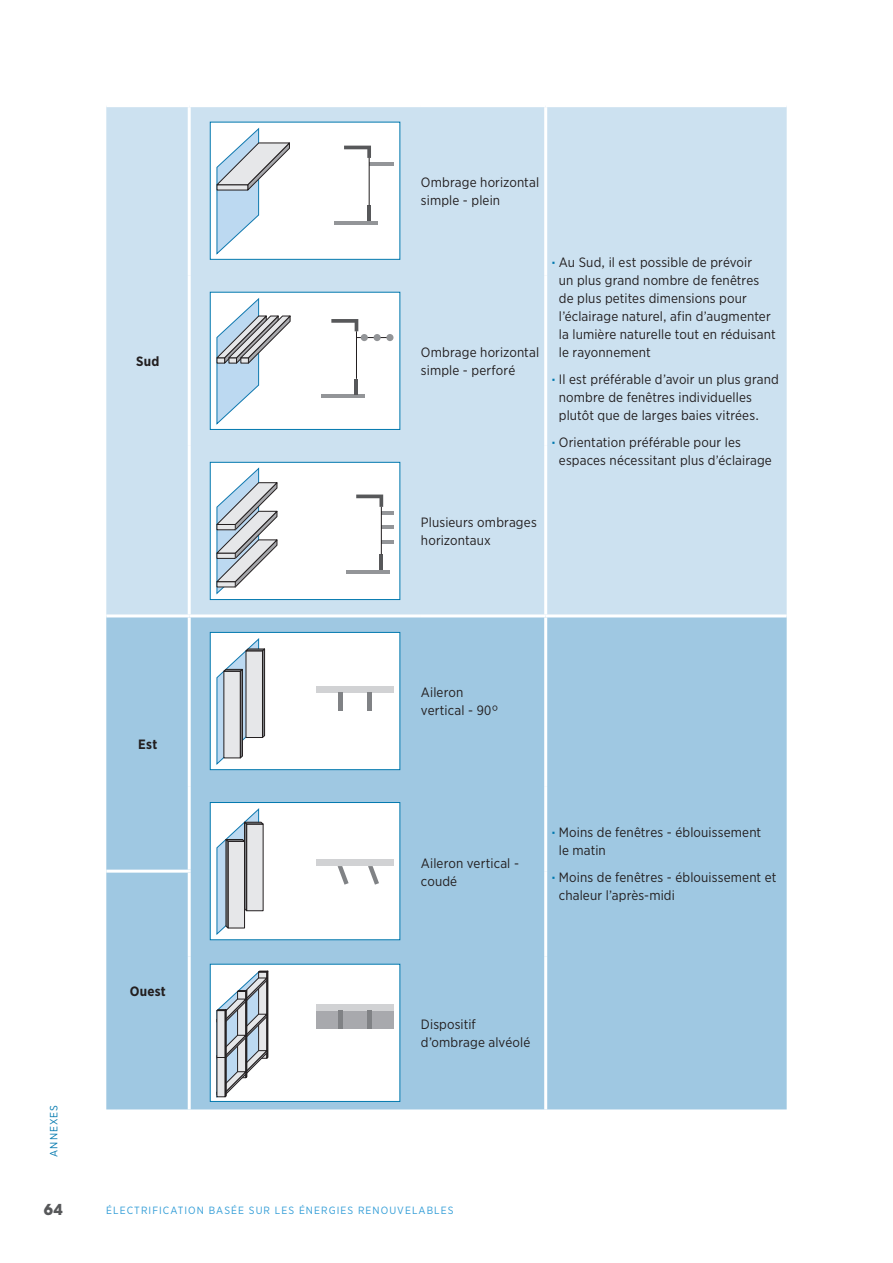
<style>
.page{position:relative;width:893px;height:1263px;background:#fff}
.page>*{position:absolute;margin:0;border:0;box-sizing:border-box;transform-origin:0 0}
.t1{font:700 15px "ITC Avant Garde Std";color:#57585a}
.Tables_Text{font:13.5px/18px "Gotham Narrow";letter-spacing:.01em;color:#231f20}
.Tables_Text-2{font:700 13.5px "Gotham Narrow";letter-spacing:.015em;color:#231f20}
.t2{font:10.5px "Gotham Narrow";letter-spacing:.1em;color:#329dd7}
.t3{font:10.5px "Gotham Narrow";letter-spacing:.1em;color:#0078ae}
.s1{font-weight:700;color:#0078ae}
</style>
<div class="page">
<div style="left:106px;top:107px;width:681px;height:507px;background:#cce1f0"></div>
<div style="left:106px;top:617px;width:681px;height:492px;background:#9fc8e2"></div>
<hr style="left:188px;top:107px;width:3px;height:169px;background:#fff">
<hr style="left:188px;top:276px;width:3px;height:170px;background:#fff">
<hr style="left:188px;top:446px;width:3px;height:168px;background:#fff">
<hr style="left:544px;top:107px;width:3px;height:169px;background:#fff">
<hr style="left:544px;top:276px;width:3px;height:170px;background:#fff">
<hr style="left:544px;top:446px;width:3px;height:168px;background:#fff">
<hr style="left:188px;top:617px;width:3px;height:169px;background:#fff">
<hr style="left:106px;top:870px;width:85px;height:3px;background:#fff">
<hr style="left:188px;top:956px;width:3px;height:153px;background:#fff">
<hr style="left:188px;top:786px;width:3px;height:84px;background:#fff">
<hr style="left:188px;top:873px;width:3px;height:83px;background:#fff">
<hr style="left:544px;top:617px;width:3px;height:169px;background:#fff">
<hr style="left:544px;top:786px;width:3px;height:85px;background:#fff">
<hr style="left:544px;top:871px;width:3px;height:85px;background:#fff">
<hr style="left:544px;top:956px;width:3px;height:153px;background:#fff">
<div style="left:210px;top:122px;width:190px;height:137px;background:#fff"></div>
<hr style="left:369px;top:162px;width:24px;height:4px;background:#939598">
<hr style="left:334px;top:221px;width:44px;height:3px;background:#939598">
<svg style="left:344px;top:146px;width:27px;height:12px"></svg>
<hr style="left:367px;top:205px;width:4px;height:16px;background:#57585a">
<hr style="left:369px;top:158px;width:1px;height:47px;background:#231f20">
<svg style="left:216px;top:128px;width:74px;height:127px"></svg>
<div style="left:210px;top:292px;width:190px;height:137px;background:#fff"></div>
<hr style="left:321px;top:394px;width:44px;height:4px;background:#939598">
<svg style="left:331px;top:319px;width:27px;height:12px"></svg>
<hr style="left:355px;top:379px;width:3px;height:15px;background:#57585a">
<hr style="left:356px;top:331px;width:1px;height:48px;background:#231f20">
<hr style="left:356px;top:337px;width:34px;height:1px;background:#231f20">
<svg style="left:216px;top:298px;width:75px;height:127px"></svg>
<div style="left:361px;top:334px;width:7px;height:7px;background:#939598;border-radius:50%"></div>
<div style="left:374px;top:334px;width:7px;height:7px;background:#939598;border-radius:50%"></div>
<div style="left:386px;top:334px;width:7px;height:7px;background:#939598;border-radius:50%"></div>
<div style="left:210px;top:462px;width:190px;height:137px;background:#fff"></div>
<hr style="left:381px;top:511px;width:12px;height:4px;background:#939598">
<hr style="left:381px;top:525px;width:12px;height:4px;background:#939598">
<svg style="left:382px;top:540px;width:11px;height:3px"></svg>
<hr style="left:346px;top:570px;width:44px;height:3px;background:#939598">
<svg style="left:356px;top:494px;width:27px;height:13px"></svg>
<hr style="left:379px;top:554px;width:4px;height:16px;background:#57585a">
<hr style="left:381px;top:507px;width:1px;height:47px;background:#231f20">
<svg style="left:216px;top:467px;width:62px;height:128px"></svg>
<div style="left:210px;top:462px;width:190px;height:138px;border:1px solid #0078ae"></div>
<div style="left:210px;top:632px;width:190px;height:138px;background:#fff"></div>
<div style="left:316px;top:686px;width:77px;height:6px;background:#d1d2d4"></div>
<hr style="left:338px;top:692px;width:4px;height:19px;background:#808285">
<div style="left:367px;top:692px;width:5px;height:19px;background:#808285"></div>
<svg style="left:216px;top:638px;width:49px;height:127px"></svg>
<div style="left:210px;top:632px;width:190px;height:138px;border:1px solid #0078ae"></div>
<div style="left:210px;top:802px;width:190px;height:138px;background:#fff"></div>
<div style="left:316px;top:860px;width:77px;height:6px;background:#d1d2d4"></div>
<svg style="left:368px;top:866px;width:11px;height:19px"></svg>
<svg style="left:338px;top:866px;width:11px;height:19px"></svg>
<svg style="left:216px;top:808px;width:48px;height:127px"></svg>
<div style="left:210px;top:964px;width:190px;height:137px;background:#fff"></div>
<div style="left:316px;top:1004px;width:77px;height:24px;background:#a8a9ad"></div>
<div style="left:316px;top:1004px;width:77px;height:6px;background:#d1d2d4"></div>
<hr style="left:338px;top:1010px;width:4px;height:18px;background:#808285">
<div style="left:367px;top:1010px;width:5px;height:18px;background:#808285"></div>
<svg style="left:216px;top:970px;width:52px;height:128px"></svg>
<p class="Tables_Text-2" style="left:136px;top:353px;width:25px">Sud</p>
<p class="Tables_Text" style="left:421px;top:173px;width:120px">Ombrage horizontal simple - plein</p>
<p class="Tables_Text" style="left:421px;top:343px;width:120px">Ombrage horizontal simple - perforé</p>
<p class="Tables_Text" style="left:559px;top:253px;width:218px;text-indent:-7px"><span class="s1">·</span> Au Sud, il est possible de prévoir<br>un plus grand nombre de fenêtres de plus petites dimensions pour l’éclairage naturel, afin d’augmenter la lumière naturelle tout en réduisant le rayonnement</p>
<p class="Tables_Text" style="left:559px;top:370px;width:222px;text-indent:-7px"><span class="s1">·</span> Il est préférable d’avoir un plus grand nombre de fenêtres individuelles plutôt que de larges baies vitrées.</p>
<p class="Tables_Text" style="left:559px;top:433px;width:214px;text-indent:-7px"><span class="s1">·</span> Orientation préférable pour les espaces nécessitant plus d’éclairage</p>
<p class="Tables_Text" style="left:421px;top:513px;width:117px">Plusieurs ombrages horizontaux</p>
<p class="Tables_Text-2" style="left:138px;top:735px;width:21px">Est</p>
<p class="Tables_Text" style="left:421px;top:683px;width:79px">Aileron vertical - 90°</p>
<p class="Tables_Text" style="left:421px;top:853px;width:100px">Aileron vertical - coudé</p>
<p class="Tables_Text" style="left:559px;top:823px;width:204px;text-indent:-7px"><span class="s1">·</span> Moins de fenêtres - éblouissement le matin</p>
<p class="Tables_Text" style="left:559px;top:868px;width:219px;text-indent:-7px"><span class="s1">·</span> Moins de fenêtres - éblouissement et chaleur l’après-midi</p>
<p class="t3" style="left:47px;top:1157px;width:53px;rotate:-90deg">ANNEXES</p>
<p class="Tables_Text-2" style="left:130px;top:982px;width:38px">Ouest</p>
<p class="Tables_Text" style="left:421px;top:1015px;width:111px">Dispositif d’ombrage alvéolé</p>
<p class="t1" style="left:44px;top:1200px;width:20px">64</p>
<p class="t2" style="left:106px;top:1203px;width:349px">ÉLECTRIFICATION BASÉE SUR LES ÉNERGIES RENOUVELABLES</p>
</div>
